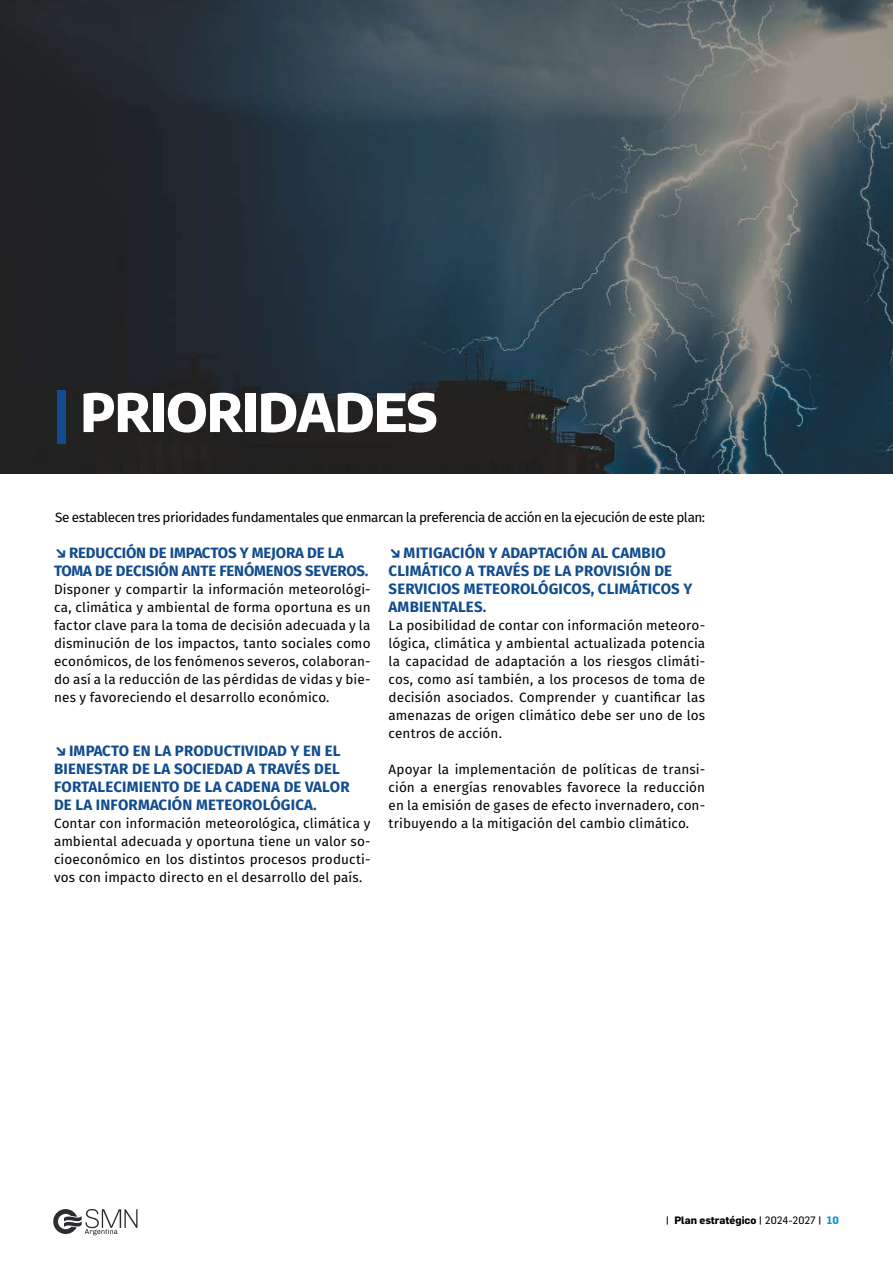
<style>
.page{position:relative;width:893px;height:1263px;background:#fff}
.page>*{position:absolute;margin:0;border:0;box-sizing:border-box;transform-origin:0 0}
.t1{font:800 52.5px "Encode Sans";letter-spacing:-.02em;color:#fff}
.t2{font:700 15px/18px "Fira Sans";letter-spacing:.01em;color:#114c8e}
.t3{font:700 15px/18px "Fira Sans";letter-spacing:-.01em;color:#114c8e}
.t4{font:13.5px/18px "Fira Sans";letter-spacing:.005em;color:#000;text-align:justify}
.t5{font:13.5px "Fira Sans";letter-spacing:-.035em;color:#000}
.t6{font:700 10.5px "Flama";color:#000}
.s1{color:#114c8e}
.s2{font-weight:500}
.s3{font-weight:400}
.s4{color:#1191d0}
</style>
<div class="page">
<svg style="left:53px;top:1209px;width:84px;height:26px"></svg>
<svg style="left:0;top:0;width:893px;height:474px;background:#364249"></svg>
<h1 class="t1" style="left:54px;top:371px;width:385px"><span class="s1">|</span> PRIORIDADES</h1>
<p class="t5" style="left:55px;top:507px;width:652px">Se establecen tres prioridades fundamentales que enmarcan la preferencia de acción en la ejecución de este plan:</p>
<p class="t3" style="left:54px;top:543px;width:316px">↘REDUCCIÓN DE IMPACTOS Y MEJORA DE LA<br>TOMA DE DECISIÓN ANTE FENÓMENOS SEVEROS.</p>
<p class="t4" style="left:54px;top:580px;width:318px">Disponer y compartir la información meteorológi&shy;ca, climática y ambiental de forma oportuna es un factor clave para la toma de decisión adecuada y la disminución de los impactos, tanto sociales como económicos, de los fenómenos severos, colaboran&shy;do así a la reducción de las pérdidas de vidas y bie&shy;nes y favoreciendo el desarrollo económico.</p>
<p class="t2" style="left:54px;top:741px;width:297px">↘IMPACTO EN LA PRODUCTIVIDAD Y EN EL BIENESTAR DE LA SOCIEDAD A TRAVÉS DEL FORTALECIMIENTO DE LA CADENA DE VALOR DE LA INFORMACIÓN METEOROLÓGICA.</p>
<p class="t4" style="left:54px;top:814px;width:318px">Contar con información meteorológica, climática y ambiental adecuada y oportuna tiene un valor so&shy;cioeconómico en los distintos procesos producti&shy;vos con impacto directo en el desarrollo del país.</p>
<p class="t2" style="left:389px;top:543px;width:305px">↘MITIGACIÓN Y ADAPTACIÓN AL CAMBIO<br>CLIMÁTICO A TRAVÉS DE LA PROVISIÓN DE<br>SERVICIOS METEOROLÓGICOS, CLIMÁTICOS Y<br>AMBIENTALES.</p>
<p class="t4" style="left:389px;top:616px;width:318px">La posibilidad de contar con información meteoro&shy;lógica, climática y ambiental actualizada potencia la capacidad de adaptación a los riesgos climáti&shy;cos, como así también, a los procesos de toma de decisión asociados. Comprender y cuantificar las amenazas de origen climático debe ser uno de los centros de acción.</p>
<p class="t4" style="left:389px;top:760px;width:318px">Apoyar la implementación de políticas de transi&shy;ción a energías renovables favorece la reducción en la emisión de gases de efecto invernadero, con&shy;tribuyendo a la mitigación del cambio climático.</p>
<p class="t6" style="left:666px;top:1213px;width:175px"><span class="s2">|</span> Plan estratégico <span class="s2">|</span> <span class="s3">2024-2027</span> <span class="s2">|</span> <span class="s4">10</span></p>
</div>
